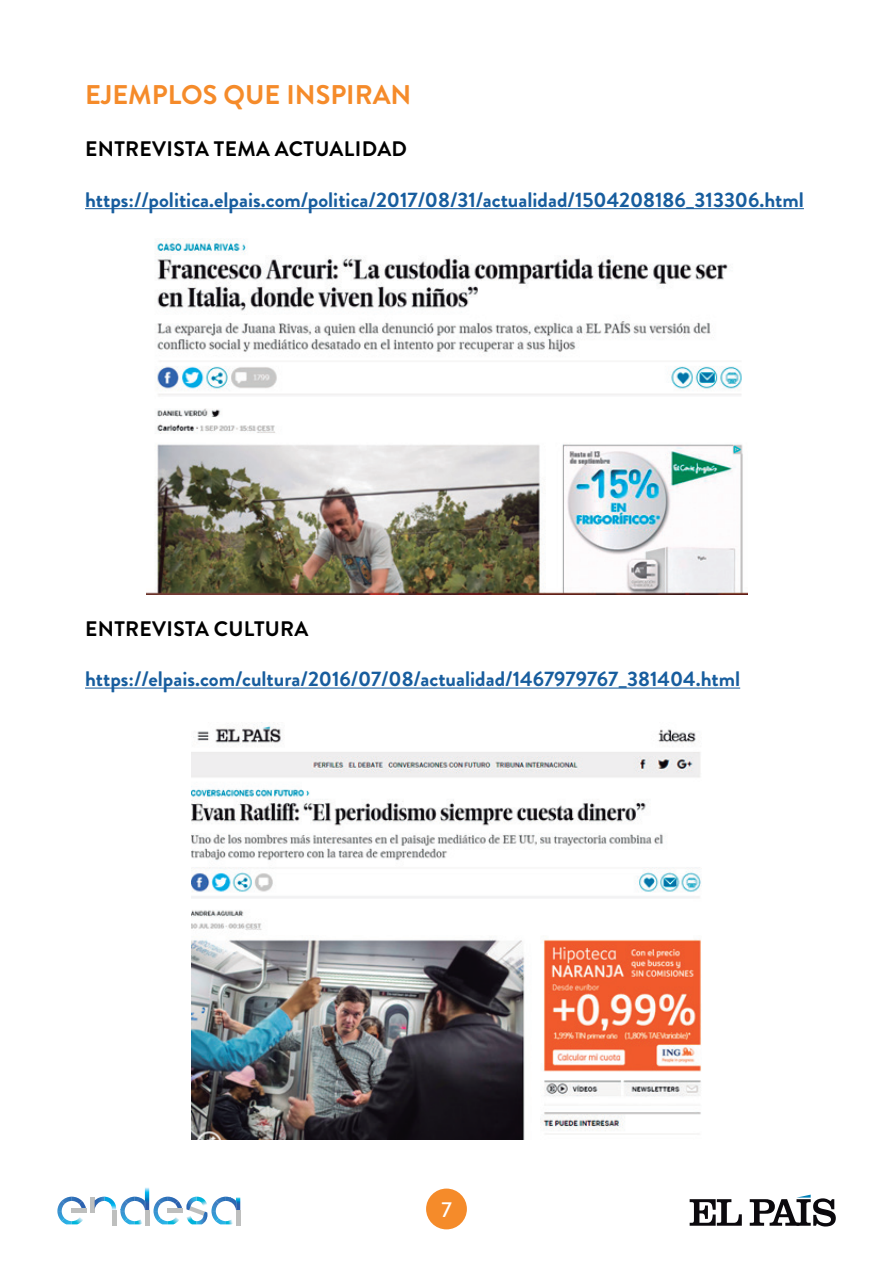
<style>
.page{position:relative;width:893px;height:1263px;background:#fff}
.page>*{position:absolute;margin:0;border:0;box-sizing:border-box;transform-origin:0 0}
.t1{font:700 27px "Brandon Grotesque";color:#f58b2a}
.t2{font:500 21.6px "Brandon Grotesque";color:#fff}
.t3{font:700 21px "Brandon Grotesque";color:#175d9e}
.t4{font:700 21px "Brandon Grotesque";letter-spacing:.015em;color:#000}
</style>
<div class="page">
<svg style="left:690px;top:1199px;width:52px;height:27px"></svg>
<svg style="left:750px;top:1194px;width:86px;height:32px"></svg>
<div style="left:90px;top:1198px;width:5px;height:15px;background:#bebfbe"></div>
<hr style="left:112px;top:1210px;width:4px;height:15px;background:#bebfbe">
<hr style="left:236px;top:1210px;width:4px;height:15px;background:#bebfbe">
<svg style="left:57px;top:1197px;width:29px;height:27px"></svg>
<div style="left:71px;top:1208px;width:15px;height:5px;background:#bebfbe"></div>
<svg style="left:153px;top:1197px;width:87px;height:27px"></svg>
<div style="left:167px;top:1208px;width:15px;height:5px;background:#bebfbe"></div>
<hr style="left:145px;top:1210px;width:4px;height:15px;background:#bebfbe">
<img style="left:145px;top:1187px;width:4px;height:23px">
<svg style="left:95px;top:1197px;width:51px;height:27px"></svg>
<div style="left:426px;top:1188px;width:41px;height:41px;background:#f58b2a;border-radius:50%"></div>
<hr style="left:85px;top:208px;width:719px;height:1px;background:#175d9e">
<hr style="left:85px;top:687px;width:655px;height:2px;background:#175d9e">
<img style="left:146px;top:239px;width:601px;height:355px">
<img style="left:191px;top:722px;width:511px;height:417px">
<p class="t1" style="left:85px;top:76px;width:328px">EJEMPLOS QUE INSPIRAN</p>
<p class="t4" style="left:85px;top:134px;width:323px">ENTREVISTA TEMA ACTUALIDAD</p>
<p class="t3" style="left:85px;top:185px;width:720px">https://politica.elpais.com/politica/2017/08/31/actualidad/1504208186_313306.html</p>
<p class="t4" style="left:85px;top:614px;width:225px">ENTREVISTA CULTURA</p>
<p class="t3" style="left:85px;top:664px;width:657px">https://elpais.com/cultura/2016/07/08/actualidad/1467979767_381404.html</p>
<p class="t2" style="left:441px;top:1194px;width:12px">7</p>
</div>
